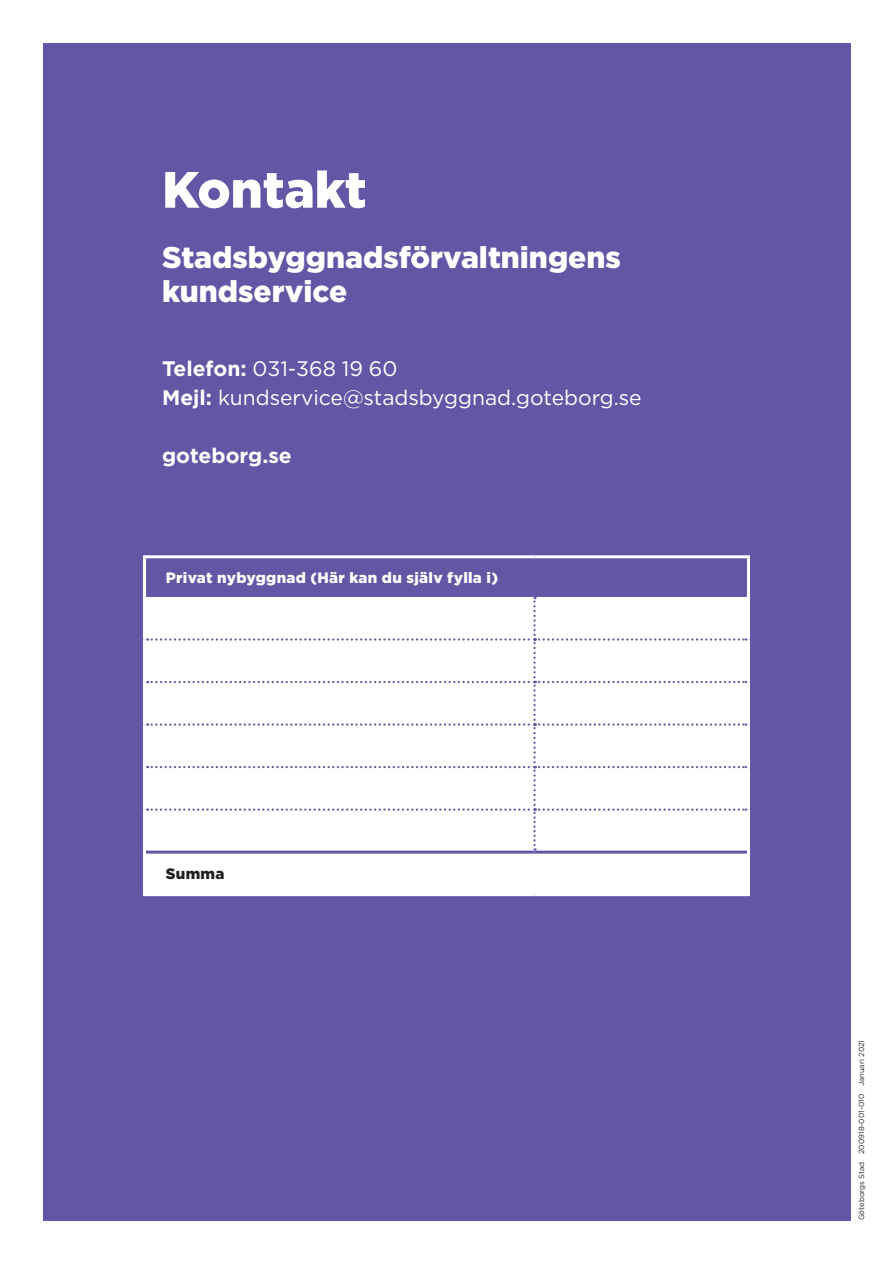
<style>
.page{position:relative;width:893px;height:1263px;background:#fff}
.page>*{position:absolute;margin:0;border:0;box-sizing:border-box;transform-origin:0 0}
.Rubrik_2{font:900 51px "Gotham";letter-spacing:-.005em;color:#fff}
.Underrubrik_spaltrubriker{font:900 30px/34.5px "Gotham";color:#fff}
.Ingress{font:21px/28.5px "Gotham";color:#fff}
.Ingress-2{font:700 21px "Gotham";color:#fff}
.Mellanrubrik{font:900 15px "Gotham";letter-spacing:.02em;color:#fff}
.Fältrubriker_vänst{font:900 15px "Gotham";letter-spacing:.02em;color:#231f20}
.t1{font:7.5px "Gotham";color:#231f20}
.s1{font-weight:700}
</style>
<div class="page">
<div style="left:43px;top:43px;width:807px;height:1177px;background:#6456a4"></div>
<div style="left:146px;top:597px;width:601px;height:296px;background:#fff"></div>
<hr style="left:146px;top:851px;width:388px;height:3px;background:#6456a4">
<hr style="left:534px;top:851px;width:213px;height:3px;background:#6456a4">
<div style="left:147px;top:597px;width:600px;height:254px;background:#fff"></div>
<hr style="left:143px;top:555px;width:391px;height:3px;background:#fff">
<hr style="left:143px;top:558px;width:3px;height:39px;background:#fff">
<hr style="left:534px;top:555px;width:216px;height:3px;background:#fff">
<hr style="left:747px;top:558px;width:3px;height:39px;background:#fff">
<hr style="left:143px;top:597px;width:3px;height:42px;background:#fff">
<hr style="left:747px;top:597px;width:3px;height:42px;background:#fff">
<hr style="left:143px;top:639px;width:3px;height:43px;background:#fff">
<hr style="left:747px;top:639px;width:3px;height:43px;background:#fff">
<hr style="left:143px;top:682px;width:3px;height:42px;background:#fff">
<hr style="left:747px;top:682px;width:3px;height:42px;background:#fff">
<hr style="left:143px;top:724px;width:3px;height:43px;background:#fff">
<hr style="left:747px;top:724px;width:3px;height:43px;background:#fff">
<hr style="left:143px;top:767px;width:3px;height:42px;background:#fff">
<hr style="left:747px;top:767px;width:3px;height:42px;background:#fff">
<hr style="left:143px;top:809px;width:3px;height:43px;background:#fff">
<hr style="left:747px;top:809px;width:3px;height:43px;background:#fff">
<hr style="left:143px;top:852px;width:3px;height:41px;background:#fff">
<hr style="left:747px;top:852px;width:3px;height:41px;background:#fff">
<hr style="left:143px;top:893px;width:391px;height:3px;background:#fff">
<hr style="left:534px;top:893px;width:216px;height:3px;background:#fff">
<h2 class="Rubrik_2" style="left:162px;top:154px;width:206px">Kontakt</h2>
<h3 class="Underrubrik_spaltrubriker" style="left:162px;top:240px;width:460px">Stadsbyggnadsförvaltningens kundservice</h3>
<p class="Ingress" style="left:162px;top:354px;width:481px"><span class="s1">Telefon:</span> 031-368 19 60<br><span class="s1">Mejl:</span> kundservice@stadsbyggnad.goteborg.se</p>
<p class="Ingress-2" style="left:162px;top:442px;width:131px">goteborg.se</p>
<p class="Mellanrubrik" style="left:166px;top:567px;width:334px">Privat nybyggnad (Här kan du själv fylla i)</p>
<p class="Fältrubriker_vänst" style="left:166px;top:864px;width:60px">Summa</p>
<p class="t1" style="left:857px;top:1220px;width:182px;rotate:-90deg">Göteborgs Stad 200918-001-010 Januari 2021</p>
</div>
